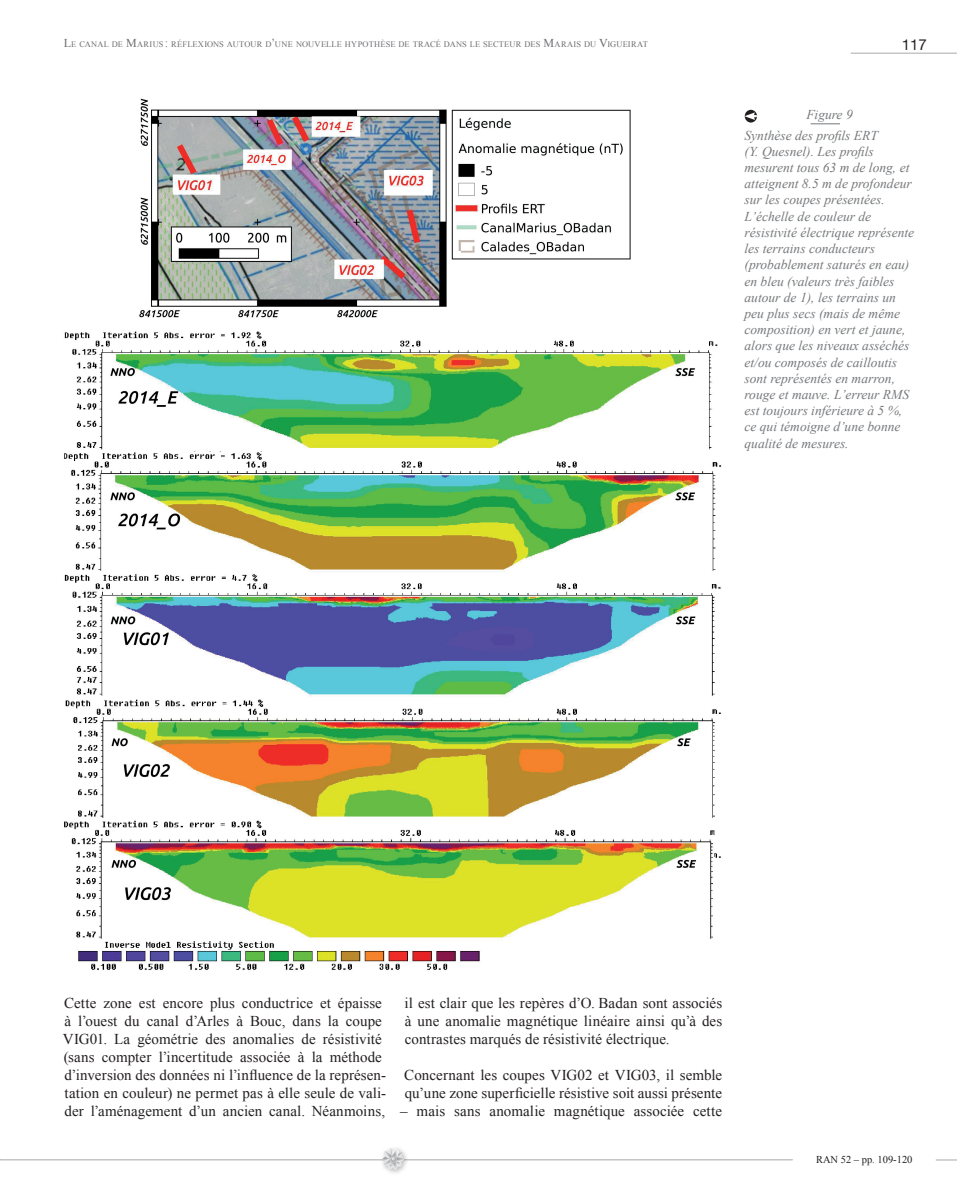
<style>
.page{position:relative;width:957px;height:1191px;background:#fff}
.page>*{position:absolute;margin:0;border:0;box-sizing:border-box;transform-origin:0 0}
.t1{font:15px/18px "Times New Roman";letter-spacing:.005em;color:#231f20}
.t2{font:15px "Helvetica Neue";color:#231f20}
.t3{font:italic 13.5px/16.2px "Times New Roman";color:#76787b}
.t4{font:10.5px "Times New Roman";color:#231f20}
.t5{font:8.4px "Times New Roman";letter-spacing:.015em;color:#6c6d70}
.s1{font-size:12px}
</style>
<div class="page">
<hr style="left:851px;top:53px;width:106px;height:1px;background:#a8a9ad">
<hr style="left:0;top:1159px;width:792px;height:1px;background:#a8a9ad">
<div style="left:380px;top:1145px;width:30px;height:30px;background:#231f20;opacity:.3"></div>
<svg style="left:383px;top:1147px;width:21px;height:23px"></svg>
<svg style="left:936px;top:1159px;width:21px;height:1px"></svg>
<img style="left:64px;top:98px;width:658px;height:872px">
<hr style="left:810px;top:123px;width:30px;height:1px;background:#76787b">
<svg style="left:745px;top:110px;width:12px;height:13px"></svg>
<svg style="left:744px;top:112px;width:12px;height:8px"></svg>
<p class="t5" style="left:64px;top:38px;width:586px"><span class="s1">L</span>E CANAL DE <span class="s1">M</span>ARIUS <span class="s1">:</span> RÉFLEXIONS AUTOUR D<span class="s1">’</span>UNE NOUVELLE HYPOTHÈSE DE TRACÉ DANS LE SECTEUR DES <span class="s1">M</span>ARAIS DU <span class="s1">V</span>IGUEIRAT</p>
<p class="t2" style="left:902px;top:34px;width:27px">117</p>
<p class="t3" style="left:744px;top:104px;width:135px;line-height:20.4px;text-indent:62px">Figure 9<br>Synthèse des profils ERT</p>
<p class="t3" style="left:744px;top:143px;width:171px">(Y. Quesnel). Les profils mesurent tous 63 m de long, et atteignent 8.5 m de profondeur sur les coupes présentées.<br>L’échelle de couleur de résistivité électrique représente les terrains conducteurs (probablement saturés en eau) en bleu (valeurs très faibles autour de 1), les terrains un peu plus secs (mais de même composition) en vert et jaune, alors que les niveaux asséchés et/ou composés de cailloutis sont représentés en marron, rouge et mauve. L’erreur RMS est toujours inférieure à 5 %, ce qui témoigne d’une bonne qualité de mesures.</p>
<p class="t1" style="left:63px;top:994px;width:325px">Cette zone est encore plus conductrice et épaisse à l’ouest du canal d’Arles à Bouc, dans la coupe VIG01. La géométrie des anomalies de résistivité (sans compter l’incertitude associée à la méthode d’inversion des données ni l’influence de la représen&shy;tation en couleur) ne permet pas à elle seule de vali&shy;der l’aménagement d’un ancien canal. Néanmoins,</p>
<p class="t1" style="left:404px;top:994px;width:319px;text-align:justify">il est clair que les repères d’O. Badan sont associés à une anomalie magnétique linéaire ainsi qu’à des contrastes marqués de résistivité électrique.</p>
<p class="t1" style="left:404px;top:1066px;width:319px">Concernant les coupes VIG02 et VIG03, il semble qu’une zone superficielle résistive soit aussi présente</p>
<p class="t1" style="left:400px;top:1102px;width:323px">– mais sans anomalie magnétique associée cette</p>
<p class="t4" style="left:816px;top:1152px;width:98px">RAN 52 – pp. 109-120</p>
</div>
